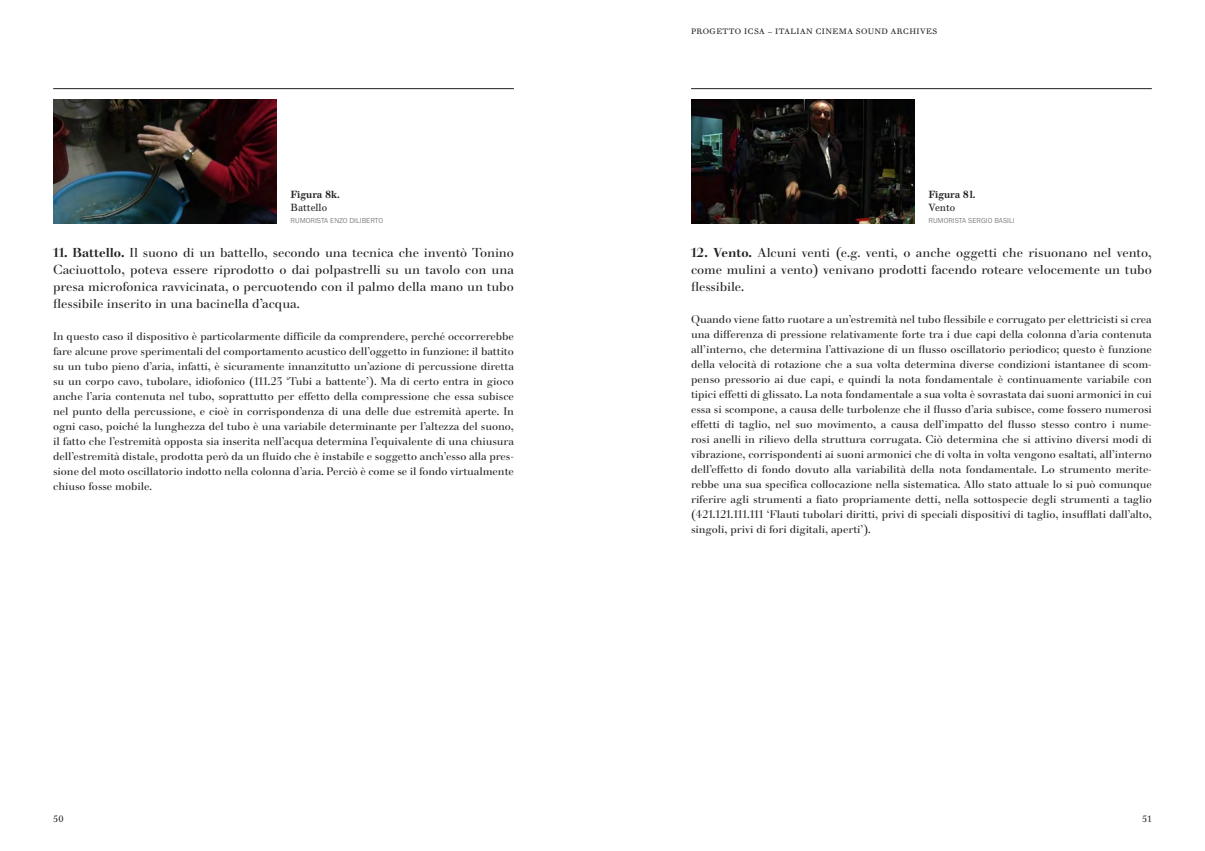
<style>
.page{position:relative;width:1205px;height:851px;background:#fff}
.page>*{position:absolute;margin:0;border:0;box-sizing:border-box;transform-origin:0 0}
.testo{font:12.5px/17px "Walbaum 120 Medium Pro";color:#231f20;text-align:justify}
.testo_piccolo_senza{font:10.62px/15px "Walbaum 120 Medium Pro";color:#231f20;text-align:justify}
.dida_8{font:700 10px "Walbaum 10 XL Pro";color:#231f20}
.dida_8-2{font:10px "Walbaum 10 XL Pro";color:#231f20}
.t1{font:8.75px "Walbaum 10 Pro";color:#231f20}
.dida_8-3{font:7.5px "Franklin Gothic URW Boo";color:#808285}
.t2{font:7.5px "Walbaum 10 Pro";letter-spacing:.05em;color:#231f20}
.s1{font-weight:700}
</style>
<div class="page">
<img style="left:53px;top:99px;width:223px;height:124px">
<img style="left:691px;top:99px;width:223px;height:124px">
<hr style="left:691px;top:88px;width:461px;height:1px;background:#231f20">
<hr style="left:53px;top:88px;width:461px;height:1px;background:#231f20">
<p class="dida_8" style="left:291px;top:188px;width:51px">Figura 8k.</p>
<p class="dida_8-2" style="left:291px;top:200px;width:38px">Battello</p>
<p class="dida_8-3" style="left:291px;top:216px;width:94px">RUMORISTA ENZO DILIBERTO</p>
<p class="testo" style="left:53px;top:245px;width:462px"><span class="s1">11. Battello.</span> Il suono di un battello, secondo una tecnica che inventò Tonino Caciuottolo, poteva essere riprodotto o dai polpastrelli su un tavolo con una presa microfonica ravvicinata, o percuotendo con il palmo della mano un tubo flessibile inserito in una bacinella d’acqua.</p>
<p class="testo_piccolo_senza" style="left:53px;top:329px;width:462px">In questo caso il dispositivo è particolarmente difficile da comprendere, perché occorrerebbe fare alcune prove sperimentali del comportamento acustico dell’oggetto in funzione: il battito su un tubo pieno d’aria, infatti, è sicuramente innanzitutto un’azione di percussione diretta su un corpo cavo, tubolare, idiofonico (111.23 ‘Tubi a battente’). Ma di certo entra in gioco anche l’aria contenuta nel tubo, soprattutto per effetto della compressione che essa subisce nel punto della percussione, e cioè in corrispondenza di una delle due estremità aperte. In ogni caso, poiché la lunghezza del tubo è una variabile determinante per l’altezza del suono, il fatto che l’estremità opposta sia inserita nell’acqua determina l’equivalente di una chiusura dell’estremità distale, prodotta però da un fluido che è instabile e soggetto anch’esso alla pres&shy;sione del moto oscillatorio indotto nella colonna d’aria. Perciò è come se il fondo virtualmente chiuso fosse mobile.</p>
<p class="t2" style="left:691px;top:26px;width:248px">PROGETTO ICSA – ITALIAN CINEMA SOUND ARCHIVES</p>
<p class="dida_8" style="left:928px;top:188px;width:48px">Figura 8l.</p>
<p class="dida_8-2" style="left:928px;top:200px;width:28px">Vento</p>
<p class="dida_8-3" style="left:928px;top:216px;width:88px">RUMORISTA SERGIO BASILI</p>
<p class="testo" style="left:691px;top:245px;width:462px"><span class="s1">12. Vento.</span> Alcuni venti (e.g. venti, o anche oggetti che risuonano nel vento, come mulini a vento) venivano prodotti facendo roteare velocemente un tubo flessibile.</p>
<p class="testo_piccolo_senza" style="left:691px;top:312px;width:462px">Quando viene fatto ruotare a un’estremità nel tubo flessibile e corrugato per elettricisti si crea una differenza di pressione relativamente forte tra i due capi della colonna d’aria contenuta all’interno, che determina l’attivazione di un flusso oscillatorio periodico; questo è funzione della velocità di rotazione che a sua volta determina diverse condizioni istantanee di scom&shy;penso pressorio ai due capi, e quindi la nota fondamentale è continuamente variabile con tipici effetti di glissato. La nota fondamentale a sua volta è sovrastata dai suoni armonici in cui essa si scompone, a causa delle turbolenze che il flusso d’aria subisce, come fossero numerosi effetti di taglio, nel suo movimento, a causa dell’impatto del flusso stesso contro i nume&shy;rosi anelli in rilievo della struttura corrugata. Ciò determina che si attivino diversi modi di vibrazione, corrispondenti ai suoni armonici che di volta in volta vengono esaltati, all’interno dell’effetto di fondo dovuto alla variabilità della nota fondamentale. Lo strumento merite&shy;rebbe una sua specifica collocazione nella sistematica. Allo stato attuale lo si può comunque riferire agli strumenti a fiato propriamente detti, nella sottospecie degli strumenti a taglio (421.121.111.111 ‘Flauti tubolari diritti, privi di speciali dispositivi di taglio, insufflati dall’alto, singoli, privi di fori digitali, aperti’).</p>
<p class="t1" style="left:53px;top:812px;width:12px">50</p>
<p class="t1" style="left:1142px;top:812px;width:11px">51</p>
</div>
